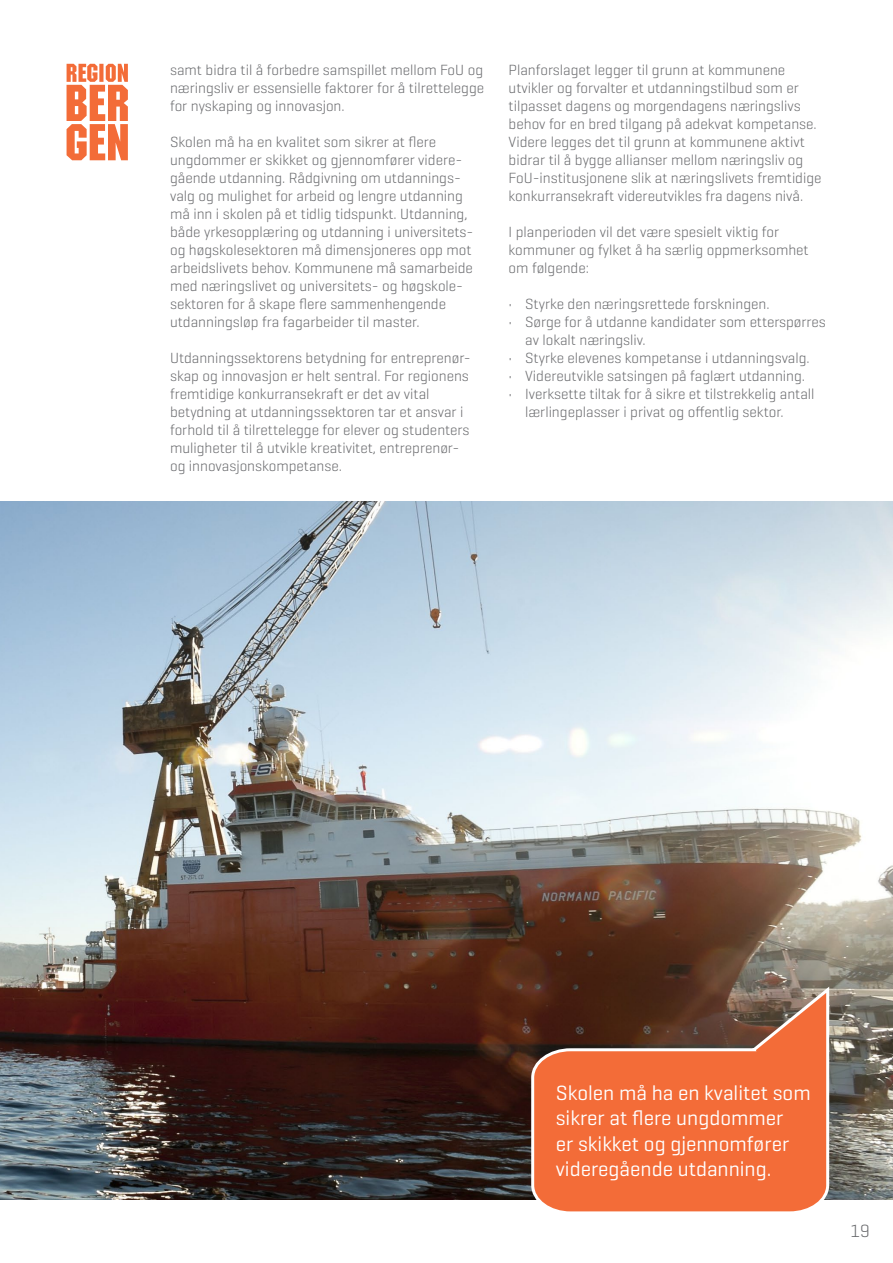
<style>
.page{position:relative;width:893px;height:1263px;background:#fff}
.page>*{position:absolute;margin:0;border:0;box-sizing:border-box;transform-origin:0 0}
.t1{font:21px/25.2px "Geogrotesque";color:#fff}
.t2{font:300 18px "Geogrotesque";color:#67686b}
.t3{font:300 15px/18px "Geogrotesque";color:#67686b}
</style>
<div class="page">
<img style="left:0;top:502px;width:893px;height:697px">
<svg style="left:530px;top:983px;width:301px;height:229px;background:#ca633b"></svg>
<svg style="left:67px;top:64px;width:61px;height:96px"></svg>
<p class="t3" style="left:170px;top:60px;width:316px;text-align:justify">samt bidra til å forbedre samspillet mellom FoU og næringsliv er essensielle faktorer for å tilrettelegge for nyskaping og innovasjon.</p>
<p class="t3" style="left:170px;top:132px;width:305px">Skolen må ha en kvalitet som sikrer at flere ungdommer er skikket og gjennomfører videre&shy;gående utdanning. Rådgivning om utdannings&shy;valg og mulighet for arbeid og lengre utdanning må inn i skolen på et tidlig tidspunkt. Utdanning, både yrkesopplæring og utdanning i universitets&shy;og høgskolesektoren må dimensjoneres opp mot arbeidslivets behov. Kommunene må samarbeide med næringslivet og universitets- og høgskole&shy;sektoren for å skape flere sammenhengende utdanningsløp fra fagarbeider til master.</p>
<p class="t3" style="left:170px;top:348px;width:302px">Utdanningssektorens betydning for entreprenør&shy;skap og innovasjon er helt sentral. For regionens fremtidige konkurransekraft er det av vital betydning at utdanningssektoren tar et ansvar i forhold til å tilrettelegge for elever og studenters muligheter til å utvikle kreativitet, entreprenør&shy;og innovasjonskompetanse.</p>
<p class="t3" style="left:509px;top:60px;width:314px">Planforslaget legger til grunn at kommunene utvikler og forvalter et utdanningstilbud som er tilpasset dagens og morgendagens næringslivs behov for en bred tilgang på adekvat kompetanse.<br>Videre legges det til grunn at kommunene aktivt bidrar til å bygge allianser mellom næringsliv og FoU-institusjonene slik at næringslivets fremtidige konkurransekraft videreutvikles fra dagens nivå.</p>
<p class="t3" style="left:509px;top:222px;width:302px">I planperioden vil det være spesielt viktig for kommuner og fylket å ha særlig oppmerksomhet om følgende:</p>
<p class="t3" style="left:509px;top:294px;width:262px">• Styrke den næringsrettede forskningen.</p>
<p class="t3" style="left:525px;top:312px;width:302px;text-indent:-16px">• Sørge for å utdanne kandidater som etterspørres av lokalt næringsliv.</p>
<p class="t3" style="left:509px;top:348px;width:303px">• Styrke elevenes kompetanse i utdanningsvalg.</p>
<p class="t3" style="left:509px;top:366px;width:298px">• Videreutvikle satsingen på faglært utdanning.</p>
<p class="t3" style="left:525px;top:384px;width:291px;text-indent:-16px">• Iverksette tiltak for å sikre et tilstrekkelig antall lærlingeplasser i privat og offentlig sektor.</p>
<h1 class="t1" style="left:556px;top:1080px;width:256px">Skolen må ha en kvalitet som sikrer at flere ungdommer<br>er skikket og gjennomfører videregående utdanning.</h1>
<p class="t2" style="left:850px;top:1220px;width:21px">19</p>
</div>
